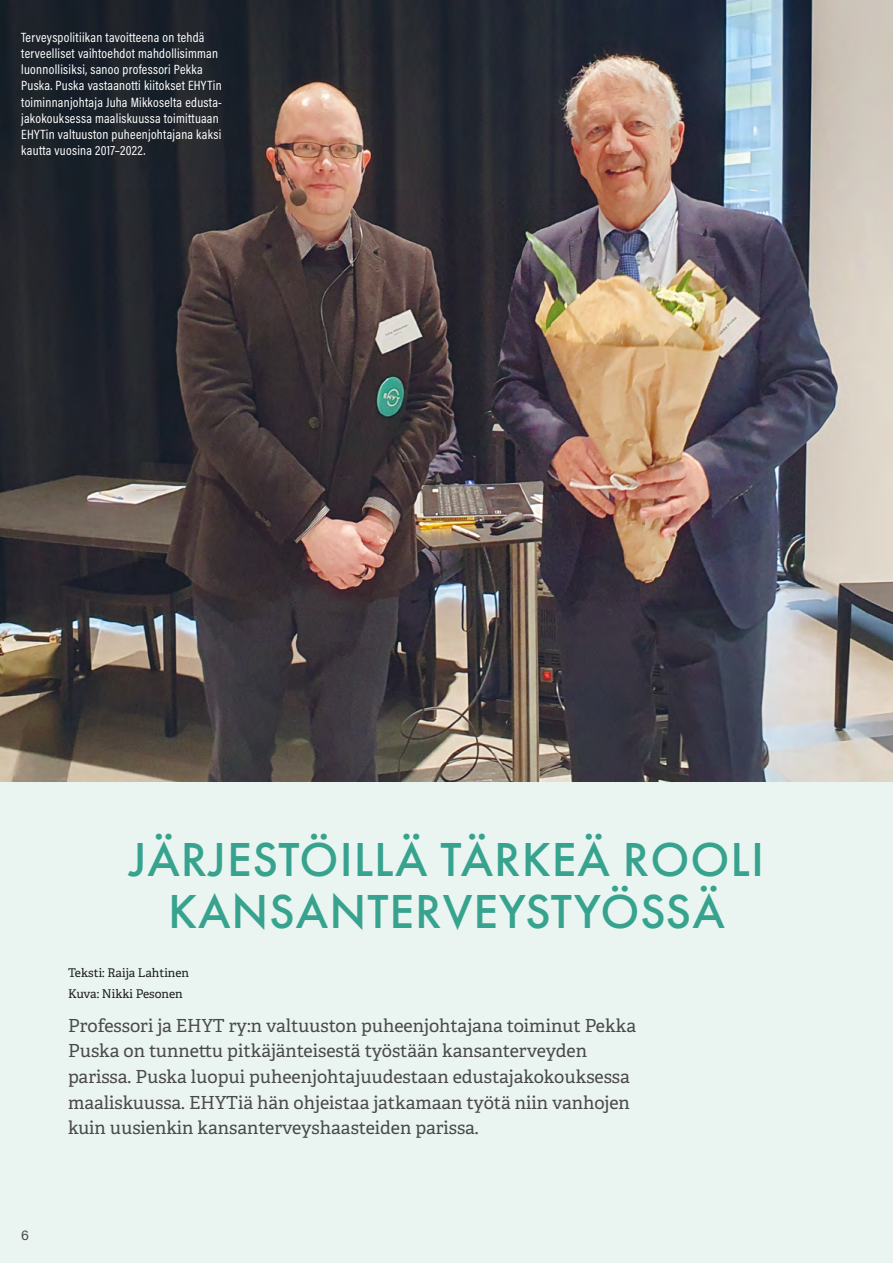
<style>
.page{position:relative;width:893px;height:1263px;background:#fff}
.page>*{position:absolute;margin:0;border:0;box-sizing:border-box;transform-origin:0 0}
.H1_Fut_medium_keskit{font:500 49.5px/52.5px "Futura PT";letter-spacing:.02em;color:#37a38e;text-align:center}
.Ingressi_Adelle_PE{font:18px/25.5px "Adelle PE";color:#4a4a49}
.kuvateksti{font:13.5px/16.2px "Acumin Pro Cond";letter-spacing:.02em;color:#fff}
.t1{font:13.5px "Acumin Pro";color:#4a4a49}
.KIRJOITTAJA___KUVAT{font:12px "Adelle PE";color:#1d1d1b}
</style>
<div class="page">
<div style="left:0;top:721px;width:893px;height:542px;background:#eaf5f1"></div>
<img style="left:0;top:0;width:893px;height:781px">
<p class="kuvateksti" style="left:21px;top:29px;width:202px">Terveyspolitiikan tavoitteena on tehdä terveelliset vaihtoehdot mahdollisimman luonnollisiksi, sanoo professori Pekka Puska. Puska vastaanotti kiitokset EHYTin toiminnanjohtaja Juha Mikkoselta edusta&shy;jakokouksessa maaliskuussa toimittuaan EHYTin valtuuston puheenjohtajana kaksi kautta vuosina 2017–2022.</p>
<p class="t1" style="left:21px;top:1226px;width:9px">6</p>
<h1 class="H1_Fut_medium_keskit" style="left:129px;top:833px;width:637px">JÄRJESTÖILLÄ TÄRKEÄ ROOLI<br>KANSANTERVEYSTYÖSSÄ</h1>
<p class="KIRJOITTAJA___KUVAT" style="left:68px;top:964px;width:123px">Teksti: Raija Lahtinen</p>
<p class="KIRJOITTAJA___KUVAT" style="left:68px;top:985px;width:116px">Kuva: Nikki Pesonen</p>
<p class="Ingressi_Adelle_PE" style="left:68px;top:1012px;width:569px">Professori ja EHYT ry:n valtuuston puheenjohtajana toiminut Pekka Puska on tunnettu pitkäjänteisestä työstään kansanterveyden parissa. Puska luopui puheenjohtajuudestaan edustajakokouksessa maaliskuussa. EHYTiä hän ohjeistaa jatkamaan työtä niin vanhojen kuin uusienkin kansanterveyshaasteiden parissa.</p>
</div>
